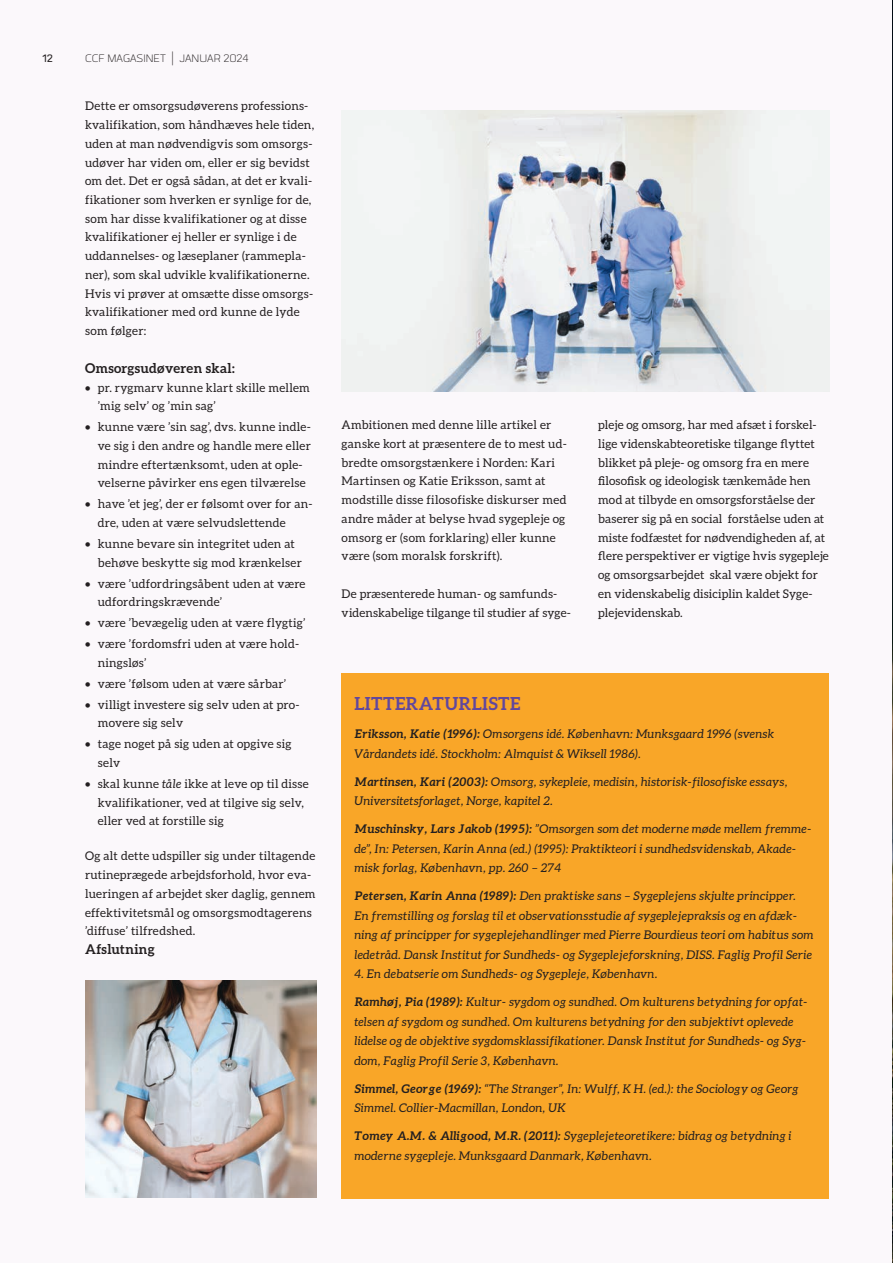
<style>
.page{position:relative;width:893px;height:1263px;background:#fff}
.page>*{position:absolute;margin:0;border:0;box-sizing:border-box;transform-origin:0 0}
.t1{font:700 18px "Aleo";letter-spacing:.025em;color:#61479d}
.t2{font:300 15px "Quan";color:#231f20}
.t3{font:15px "Quan";color:#231f20}
.t4{font:700 13.5px "Aleo";letter-spacing:.02em;color:#231f20}
.t5{font:12px/18.8px "Aleo";letter-spacing:.02em;color:#231f20}
.t6{font:italic 12px/19.5px "Aleo";letter-spacing:.02em;color:#231f20}
.s1{font-size:22.5px}
.s2{font-style:italic}
.s3{font-weight:700}
</style>
<div class="page">
<img style="left:892px;top:0;width:1px;height:1263px">
<div style="left:0;top:0;width:891px;height:1263px;background:#fbf8fb"></div>
<div style="left:342px;top:673px;width:487px;height:526px;background:#f9a628"></div>
<img style="left:342px;top:110px;width:487px;height:282px">
<img style="left:85px;top:980px;width:231px;height:218px">
<p class="t3" style="left:43px;top:52px;width:12px">12</p>
<p class="t2" style="left:85px;top:52px;width:165px">CCF MAGASINET <span class="s1">|</span> JANUAR 2024</p>
<p class="t5" style="left:85px;top:96px;width:231px">Dette er omsorgsudøverens professions&shy;kvalifikation, som håndhæves hele tiden, uden at man nødvendigvis som omsorgs&shy;udøver har viden om, eller er sig bevidst om det. Det er også sådan, at det er kvali&shy;fikationer som hverken er synlige for de, som har disse kvalifikationer og at disse kvalifikationer ej heller er synlige i de uddannelses- og læseplaner (rammepla&shy;ner), som skal udvikle kvalifikationerne.<br>Hvis vi prøver at omsætte disse omsorgs&shy;kvalifikationer med ord kunne de lyde som følger:</p>
<p class="t4" style="left:85px;top:360px;width:151px">Omsorgsudøveren skal:</p>
<p class="t5" style="left:98px;top:378px;width:214px;text-indent:-13px">• pr. rygmarv kunne klart skille mellem ’mig selv’ og ’min sag’</p>
<p class="t5" style="left:98px;top:417px;width:215px;text-indent:-13px">• kunne være ’sin sag’, dvs. kunne indle&shy;ve sig i den andre og handle mere eller mindre eftertænksomt, uden at ople&shy;velserne påvirker ens egen tilværelse</p>
<p class="t5" style="left:98px;top:494px;width:216px;text-indent:-13px">• have ’et jeg’, der er følsomt over for an&shy;dre, uden at være selvudslettende</p>
<p class="t5" style="left:98px;top:534px;width:206px;text-indent:-13px">• kunne bevare sin integritet uden at behøve beskytte sig mod krænkelser</p>
<p class="t5" style="left:98px;top:574px;width:209px;text-indent:-13px">• være ’udfordringsåbent uden at være udfordringskrævende’</p>
<p class="t5" style="left:85px;top:613px;width:222px">• være ’bevægelig uden at være flygtig’</p>
<p class="t5" style="left:98px;top:634px;width:203px;text-indent:-13px">• være ’fordomsfri uden at være hold&shy;ningsløs’</p>
<p class="t5" style="left:85px;top:674px;width:203px">• være ’følsom uden at være sårbar’</p>
<p class="t5" style="left:98px;top:695px;width:203px;text-indent:-13px">• villigt investere sig selv uden at pro&shy;movere sig selv</p>
<p class="t5" style="left:98px;top:734px;width:195px;text-indent:-13px">• tage noget på sig uden at opgive sig selv</p>
<p class="t5" style="left:98px;top:774px;width:212px;text-indent:-13px">• skal kunne <span class="s2">tåle</span> ikke at leve op til disse kvalifikationer, ved at tilgive sig selv, eller ved at forstille sig</p>
<p class="t5" style="left:85px;top:846px;width:232px">Og alt dette udspiller sig under tiltagende rutineprægede arbejdsforhold, hvor eva&shy;lueringen af arbejdet sker daglig, gennem effektivitetsmål og omsorgsmodtagerens ’diffuse’ tilfredshed.</p>
<p class="t4" style="left:85px;top:941px;width:71px">Afslutning</p>
<p class="t5" style="left:342px;top:415px;width:227px">Ambitionen med denne lille artikel er ganske kort at præsentere de to mest ud&shy;bredte omsorgstænkere i Norden: Kari Martinsen og Katie Eriksson, samt at modstille disse filosofiske diskurser med andre måder at belyse hvad sygepleje og omsorg er (som forklaring) eller kunne være (som moralsk forskrift).</p>
<p class="t5" style="left:342px;top:584px;width:231px">De præsenterede human- og samfunds&shy;videnskabelige tilgange til studier af syge-</p>
<p class="t5" style="left:598px;top:415px;width:232px">pleje og omsorg, har med afsæt i forskel&shy;lige videnskabteoretiske tilgange flyttet blikket på pleje- og omsorg fra en mere filosofisk og ideologisk tænkemåde hen mod at tilbyde en omsorgsforståelse der baserer sig på en social forståelse uden at miste fodfæstet for nødvendigheden af, at flere perspektiver er vigtige hvis sygepleje og omsorgsarbejdet skal være objekt for en videnskabelig disiciplin kaldet Syge&shy;plejevidenskab.</p>
<h1 class="t1" style="left:354px;top:693px;width:167px">LITTERATURLISTE</h1>
<p class="t6" style="left:354px;top:724px;width:421px"><span class="s3">Eriksson, Katie (1996):</span> Omsorgens idé. København: Munksgaard 1996 (svensk<br>Vårdandets idé. Stockholm: Almquist &amp; Wiksell 1986).</p>
<p class="t6" style="left:354px;top:772px;width:435px"><span class="s3">Martinsen, Kari (2003):</span> Omsorg, sykepleie, medisin, historisk-filosofiske essays,<br>Universitetsforlaget, Norge, kapitel 2.</p>
<p class="t6" style="left:354px;top:819px;width:458px"><span class="s3">Muschinsky, Lars Jakob (1995):</span> ”Omsorgen som det moderne møde mellem fremme&shy;de”, In: Petersen, Karin Anna (ed.) (1995): Praktikteori i sundhedsvidenskab, Akade&shy;misk forlag, København, pp. 260 – 274</p>
<p class="t6" style="left:354px;top:886px;width:461px"><span class="s3">Petersen, Karin Anna (1989):</span> Den praktiske sans – Sygeplejens skjulte principper.<br>En fremstilling og forslag til et observationsstudie af sygeplejepraksis og en afdæk&shy;ning af principper for sygeplejehandlinger med Pierre Bourdieus teori om habitus som ledetråd. Dansk Institut for Sundheds- og Sygeplejeforskning, DISS. Faglig Profil Serie</p>
<p class="t6" style="left:354px;top:964px;width:305px">4. En debatserie om Sundheds- og Sygepleje, København.</p>
<p class="t6" style="left:354px;top:992px;width:455px"><span class="s3">Ramhøj, Pia (1989):</span> Kultur- sygdom og sundhed. Om kulturens betydning for opfat&shy;telsen af sygdom og sundhed. Om kulturens betydning for den subjektivt oplevede lidelse og de objektive sygdomsklassifikationer. Dansk Institut for Sundheds- og Syg&shy;dom, Faglig Profil Serie 3, København.</p>
<p class="t6" style="left:354px;top:1079px;width:445px"><span class="s3">Simmel, George (1969):</span> “The Stranger”, In: Wulff, K H. (ed.): the Sociology og Georg<br>Simmel. Collier-Macmillan, London, UK</p>
<p class="t6" style="left:354px;top:1126px;width:439px"><span class="s3">Tomey A.M. &amp; Alligood, M.R. (2011):</span> Sygeplejeteoretikere: bidrag og betydning i moderne sygepleje. Munksgaard Danmark, København.</p>
</div>
